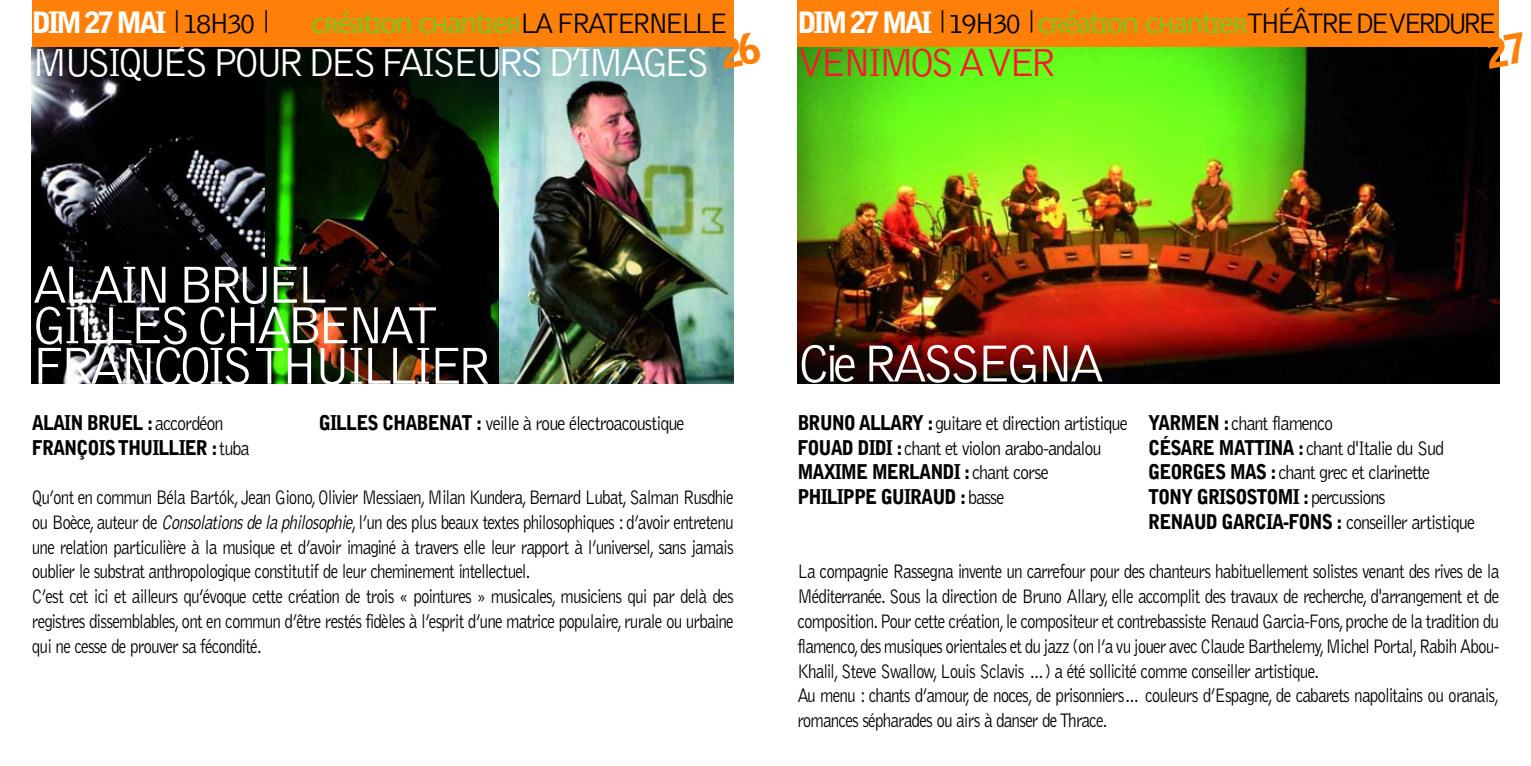
<style>
.page{position:relative;width:1531px;height:766px;background:#fff}
.page>*{position:absolute;margin:0;border:0;box-sizing:border-box;transform-origin:0 0}
.t1{font:300 54px/40.5px "Bell Gothic";letter-spacing:-.11em;color:#fff}
.t2{font:300 40.5px "Bell Gothic";letter-spacing:-.11em;color:#fff}
.t3{font:300 40.5px "Bell Gothic";letter-spacing:-.11em;color:#fb182c}
.t4{font:300 29.25px "Bell Gothic";letter-spacing:-.15em;color:#000}
.t5{font:29.25px "Migraine Sans";letter-spacing:-.06em;color:#80c31c}
.t6{font:900 29.25px "Bell Gothic";letter-spacing:-.11em;color:#fff}
.t7{font:300 20.25px/24.8px "Bell Gothic";letter-spacing:-.05em;color:#000;scale:.85 1}
.t8{font:300 20.25px/24.8px "Bell Gothic";letter-spacing:-.05em;color:#000;scale:.9 1}
.t9{font:900 20.25px/24.8px "Bell Gothic";letter-spacing:-.055em;color:#000;scale:.9 1}
.s1{font-weight:300;color:#000}
.s2{font-family:"Bell Gothic";font-weight:300;color:#000}
.s3{font-weight:900;color:#fff}
.s4{font-family:"Migraine Sans";font-weight:400;color:#80c31c}
.s5{font-weight:300}
.s6{font-weight:900}
.s7{font-style:italic}
</style>
<div class="page">
<div style="left:32px;top:0;width:701px;height:48px;background:#ff8008"></div>
<img style="left:32px;top:48px;width:234px;height:335px">
<svg style="left:266px;top:48px;width:234px;height:335px;background:#131905"></svg>
<img style="left:500px;top:48px;width:234px;height:335px">
<div style="left:797px;top:0;width:702px;height:48px;background:#ff8008"></div>
<img style="left:797px;top:48px;width:702px;height:335px">
<svg style="left:718px;top:32px;width:16px;height:36px"></svg>
<svg style="left:1484px;top:47px;width:16px;height:21px"></svg>
<h3 class="t6" style="left:32px;top:11px;width:238px">DIM 27 MAI <sup>|</sup> <span class="s1">18H30</span> <sup>|</sup></h3>
<h3 class="t5" style="left:311px;top:10px;width:419px">CRéATION CHANTIER<span class="s2">LA FRATERNELLE</span></h3>
<h2 class="t2" style="left:32px;top:48px;width:680px">MUSIQUES POUR DES FAISEURS D’IMAGES</h2>
<h3 class="t4" style="left:797px;top:12px;width:701px"><span class="s3">DIM 27 MAI</span> <sup>|</sup> 19H30 <sup>|</sup> <span class="s4">CRéATION CHANTIER</span>THÉÂTRE DE VERDURE</h3>
<h2 class="t3" style="left:797px;top:48px;width:261px">VENIMOS A VER</h2>
<h1 class="t1" style="left:32px;top:267px;width:461px">ALAIN BRUEL<br>GILLES CHABENAT<br>FRANÇOIS THUILLIER</h1>
<p class="t9" style="left:32px;top:411px;width:215px">ALAIN BRUEL :<span class="s5">accordéon</span></p>
<p class="t8" style="left:319px;top:411px;width:408px"><span class="s6">GILLES CHABENAT :</span> veille à roue électroacoustique</p>
<p class="t9" style="left:32px;top:436px;width:243px">FRANÇOIS THUILLIER :<span class="s5">tuba</span></p>
<p class="t7" style="left:32px;top:486px;width:827px">Qu’ont en commun Béla Bartók, Jean Giono, Olivier Messiaen, Milan Kundera, Bernard Lubat, Salman Rusdhie ou Boèce, auteur de <span class="s7">Consolationsdela philosophie</span>, l’un des plus beaux textes philosophiques : d’avoir entretenu une relation particulière à la musique et d’avoir imaginé à travers elle leur rapport à l’universel, sans jamais oublier le substrat anthropologique constitutif de leur cheminement intellectuel.<br>C’est cet ici et ailleurs qu’évoque cette création de trois « pointures » musicales, musiciens qui par delà des registres dissemblables, ont en commun d’être restés fidèles à l’esprit d’une matrice populaire, rurale ou urbaine qui ne cesse de prouver sa fécondité.</p>
<h1 class="t1" style="left:797px;top:346px;width:309px">Cie RASSEGNA</h1>
<p class="t8" style="left:797px;top:411px;width:597px"><span class="s6">BRUNO ALLARY :</span>guitare et direction artistique <span class="s6">YARMEN :</span>chant flamenco<br><span class="s6">FOUAD DIDI :</span>chant et violon arabo-andalou</p>
<p class="t8" style="left:1148px;top:436px;width:331px"><span class="s6">CÉSARE MATTINA :</span>chant d'Italie du Sud</p>
<p class="t9" style="left:797px;top:461px;width:281px">MAXIME MERLANDI :<span class="s5">chant corse</span></p>
<p class="t8" style="left:1148px;top:461px;width:315px"><span class="s6">GEORGES MAS :</span>chant grec et clarinette</p>
<p class="t9" style="left:797px;top:486px;width:232px">PHILIPPE GUIRAUD :<span class="s5">basse</span></p>
<p class="t9" style="left:1148px;top:486px;width:365px">TONY GRISOSTOMI :<span class="s5">percussions<br></span>RENAUD GARCIA-FONS : <span class="s5">conseiller artistique</span></p>
<p class="t7" style="left:797px;top:560px;width:827px">La compagnie Rassegna invente un carrefour pour des chanteurs habituellement solistes venant des rives de la Méditerranée. Sous la direction de Bruno Allary, elle accomplit des travaux de recherche, d'arrangement et de composition.Pour cette création,le compositeur et contrebassiste Renaud Garcia-Fons,proche de la tradition du flamenco,des musiques orientales et du jazz (on l’a vu jouer avec Claude Barthelemy,Michel Portal,Rabih Abou-Khalil, Steve Swallow, Louis Sclavis …) a été sollicité comme conseiller artistique.<br>Au menu : chants d’amour, de noces, de prisonniers… couleurs d’Espagne, de cabarets napolitains ou oranais, romances sépharades ou airs à danser de Thrace.</p>
</div>
